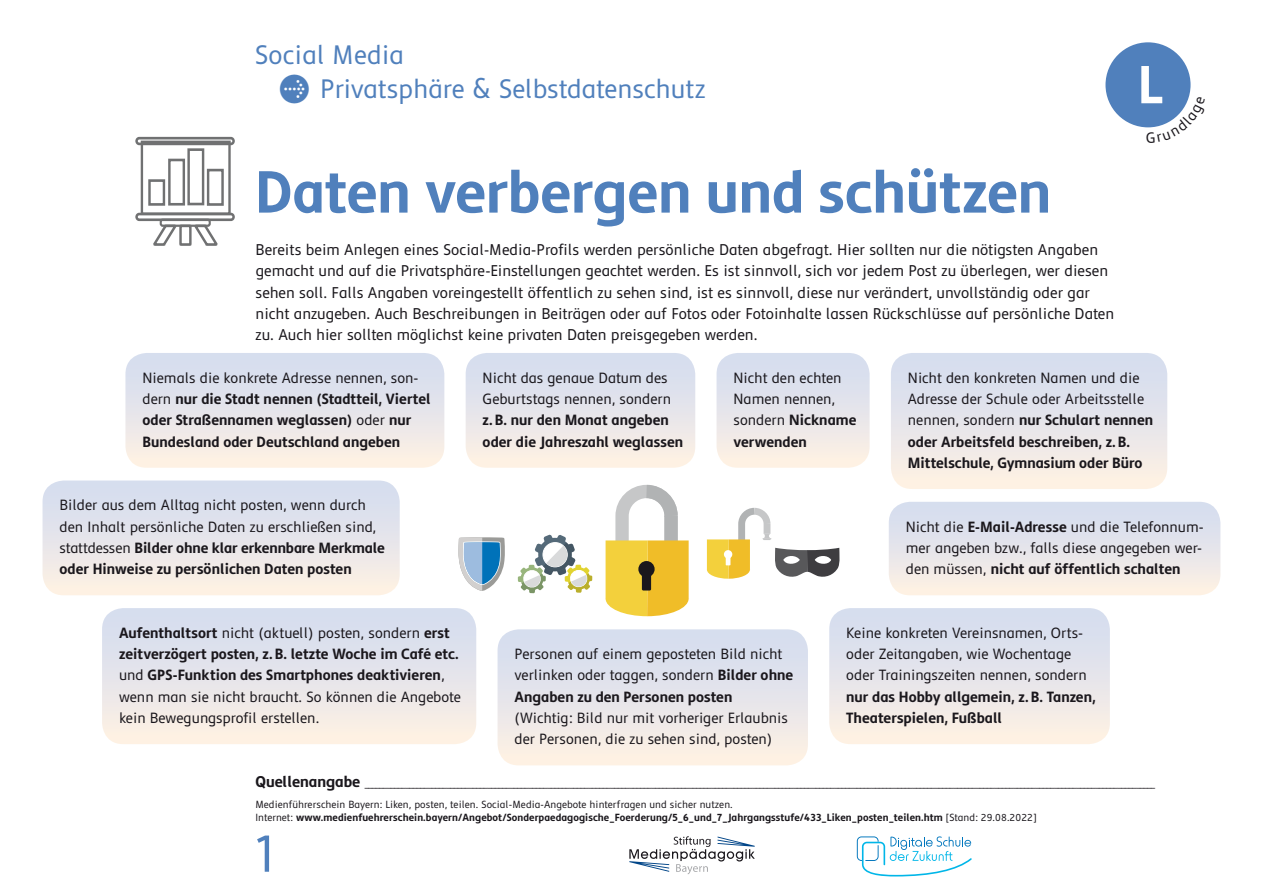
<style>
.page{position:relative;width:1263px;height:893px;background:#fff}
.page>*{position:absolute;margin:0;border:0;box-sizing:border-box;transform-origin:0 0}
.t1{font:700 60px "Semikolon Plus";color:#5080bc}
.t2{font:54px "Semikolon Plus";color:#5080bc}
.t3{font:700 54px "Semikolon Plus";color:#fff}
.t4{font:27px "Semikolon Plus";letter-spacing:.005em;color:#5080bc}
.t5{font:15.75px/21.3px "Semikolon Plus";letter-spacing:.005em;color:#1a171c}
.t6{font:15px/21.3px "Semikolon Plus";letter-spacing:.005em;color:#1a171c}
.t7{font:700 15px/21.3px "Semikolon Plus";letter-spacing:.005em;color:#1a171c}
.t8{font:10.5px "Semikolon Plus";letter-spacing:.01em;color:#1a171c}
.t9{font:700 10.5px "Semikolon Plus";letter-spacing:.01em;color:#1a171c}
.s1{font-family:"Button Bonus Circle Negative";font-size:36px}
.s2{font-weight:400}
.s3{font-weight:700}
.s4{font-weight:700;font-size:15.75px}
</style>
<div class="page">
<div style="left:716px;top:353px;width:154px;height:115px;background:linear-gradient(to bottom,#d1dbf0,#fef1e4);border-radius:21px"></div>
<div style="left:891px;top:353px;width:276px;height:136px;background:linear-gradient(to bottom,#d1dbf0,#fdf1e4);border-radius:21px"></div>
<div style="left:829px;top:608px;width:281px;height:136px;background:linear-gradient(to bottom,#d1dbf0,#fdf0e4);border-radius:21px"></div>
<div style="left:889px;top:502px;width:331px;height:93px;background:linear-gradient(to bottom,#d1dbf0,#fdf1e4);border-radius:21px"></div>
<div style="left:497px;top:629px;width:311px;height:136px;background:linear-gradient(to bottom,#d1dbf0,#fdf0e4);border-radius:21px"></div>
<div style="left:102px;top:608px;width:374px;height:136px;background:linear-gradient(to bottom,#d1dbf0,#fdf1e4);border-radius:21px"></div>
<div style="left:43px;top:480px;width:357px;height:115px;background:linear-gradient(to bottom,#d1dbf0,#fdf1e4);border-radius:21px"></div>
<svg style="left:135px;top:137px;width:100px;height:109px"></svg>
<svg style="left:629px;top:836px;width:126px;height:38px"></svg>
<svg style="left:857px;top:836px;width:115px;height:40px"></svg>
<div style="left:1105px;top:42px;width:85px;height:85px;background:#5080bc;border-radius:50%"></div>
<div style="left:125px;top:353px;width:319px;height:115px;background:linear-gradient(to bottom,#d1dbf0,#fef1e4);border-radius:21px"></div>
<div style="left:466px;top:353px;width:229px;height:115px;background:linear-gradient(to bottom,#d1dbf0,#fef1e4);border-radius:21px"></div>
<svg style="left:606px;top:485px;width:83px;height:131px"></svg>
<div style="left:638px;top:561px;width:17px;height:16px;background:#1a171c;border-radius:50%"></div>
<div style="left:642px;top:571px;width:9px;height:19px;background:#1a171c"></div>
<svg style="left:458px;top:537px;width:47px;height:54px"></svg>
<svg style="left:518px;top:535px;width:74px;height:58px"></svg>
<svg style="left:707px;top:508px;width:132px;height:71px"></svg>
<svg style="left:1146px;top:97px;width:43px;height:31px"></svg>
<p class="t4" style="left:255px;top:40px;width:150px">Social Media</p>
<p class="t4" style="left:276px;top:75px;width:431px"><span class="s1">A</span> Privatsphäre &amp; Selbstdatenschutz</p>
<p class="t1" style="left:255px;top:158px;width:798px">Daten verbergen und schützen</p>
<p class="t5" style="left:255px;top:239px;width:860px">Bereits beim Anlegen eines Social-Media-Profils werden persönliche Daten abgefragt. Hier sollten nur die nötigsten Angaben gemacht und auf die Privatsphäre-Einstellungen geachtet werden. Es ist sinnvoll, sich vor jedem Post zu überlegen, wer diesen sehen soll. Falls Angaben voreingestellt öffentlich zu sehen sind, ist es sinnvoll, diese nur verändert, unvollständig oder gar nicht anzugeben. Auch Beschreibungen in Beiträgen oder auf Fotos oder Fotoinhalte lassen Rückschlüsse auf persönliche Daten zu. Auch hier sollten möglichst keine privaten Daten preisgegeben werden.</p>
<p class="t3" style="left:1138px;top:54px;width:27px">L</p>
<p class="t7" style="left:142px;top:367px;width:290px"><span class="s2">Niemals die konkrete Adresse nennen, son&shy;dern</span> nur die Stadt nennen (Stadtteil, Viertel oder Straßennamen weglassen) <span class="s2">oder</span> nur Bundesland oder Deutschland angeben</p>
<p class="t6" style="left:60px;top:495px;width:327px">Bilder aus dem Alltag nicht posten, wenn durch den Inhalt persönliche Daten zu erschließen sind, stattdessen <span class="s3">Bilder ohne klar erkennbare Merkmale oder Hinweise zu persönlichen Daten posten</span></p>
<p class="t6" style="left:119px;top:622px;width:343px"><span class="s3">Aufenthaltsort</span> nicht (aktuell) posten, sondern <span class="s3">erst zeitverzögert posten, z.B. letzte Woche im Café etc. </span>und <span class="s3">GPS-Funktion des Smartphones deaktivieren</span>, wenn man sie nicht braucht. So können die Angebote kein Bewegungsprofil erstellen.</p>
<p class="t7" style="left:483px;top:367px;width:202px"><span class="s2">Nicht das genaue Datum des<br>Geburtstags nennen, sondern </span>z.B. nur den Monat angeben oder die Jahreszahl weglassen</p>
<p class="t6" style="left:733px;top:367px;width:124px">Nicht den echten<br>Namen nennen, sondern <span class="s3">Nickname verwenden</span></p>
<p class="t7" style="left:908px;top:367px;width:247px"><span class="s2">Nicht den konkreten Namen und die Adresse der Schule oder Arbeitsstelle nennen, sondern</span> nur Schulart nennen oder Arbeitsfeld beschreiben, z.B.<br>Mittelschule, Gymnasium oder Büro</p>
<p class="t6" style="left:906px;top:516px;width:299px;text-align:justify">Nicht die <span class="s3">E-Mail-Adresse</span> und die Telefonnum&shy;mer angeben bzw., falls diese angegeben wer&shy;den müssen, <span class="s3">nicht auf öffentlich schalten</span></p>
<p class="t6" style="left:514px;top:644px;width:280px">Personen auf einem geposteten Bild nicht verlinken oder taggen, sondern <span class="s3">Bilder ohne<br>Angaben zu den Personen posten</span></p>
<p class="t6" style="left:514px;top:707px;width:275px">(Wichtig: Bild nur mit vorheriger Erlaubnis der Personen, die zu sehen sind, posten)</p>
<p class="t6" style="left:846px;top:622px;width:251px">Keine konkreten Vereinsnamen, Orts&shy;oder Zeitangaben, wie Wochentage oder Trainingszeiten nennen, sondern <span class="s3">nur das Hobby allgemein, z.B. Tanzen, Theaterspielen, Fußball</span></p>
<p class="t8" style="left:255px;top:778px;width:902px"><span class="s4">Q uellenangabe</span> ____________________________________________________________________________________________________________________________________________________________________________________________________________________</p>
<p class="t8" style="left:255px;top:799px;width:479px">Medienführerschein Bayern: Liken, posten, teilen. Social-Media-Angebote hinterfragen und sicher nutzen.</p>
<p class="t9" style="left:255px;top:812px;width:783px"><span class="s2">Internet:</span> www.medienfuehrerschein.bayern/Angebot/Sonderpaedagogische_Foerderung/5_6_und_7_Jahrgangsstufe/433_Liken_posten_teilen.htm <span class="s2">[Stand: 29.08.2022]</span></p>
<p class="t2" style="left:255px;top:825px;width:23px">1</p>
</div>
